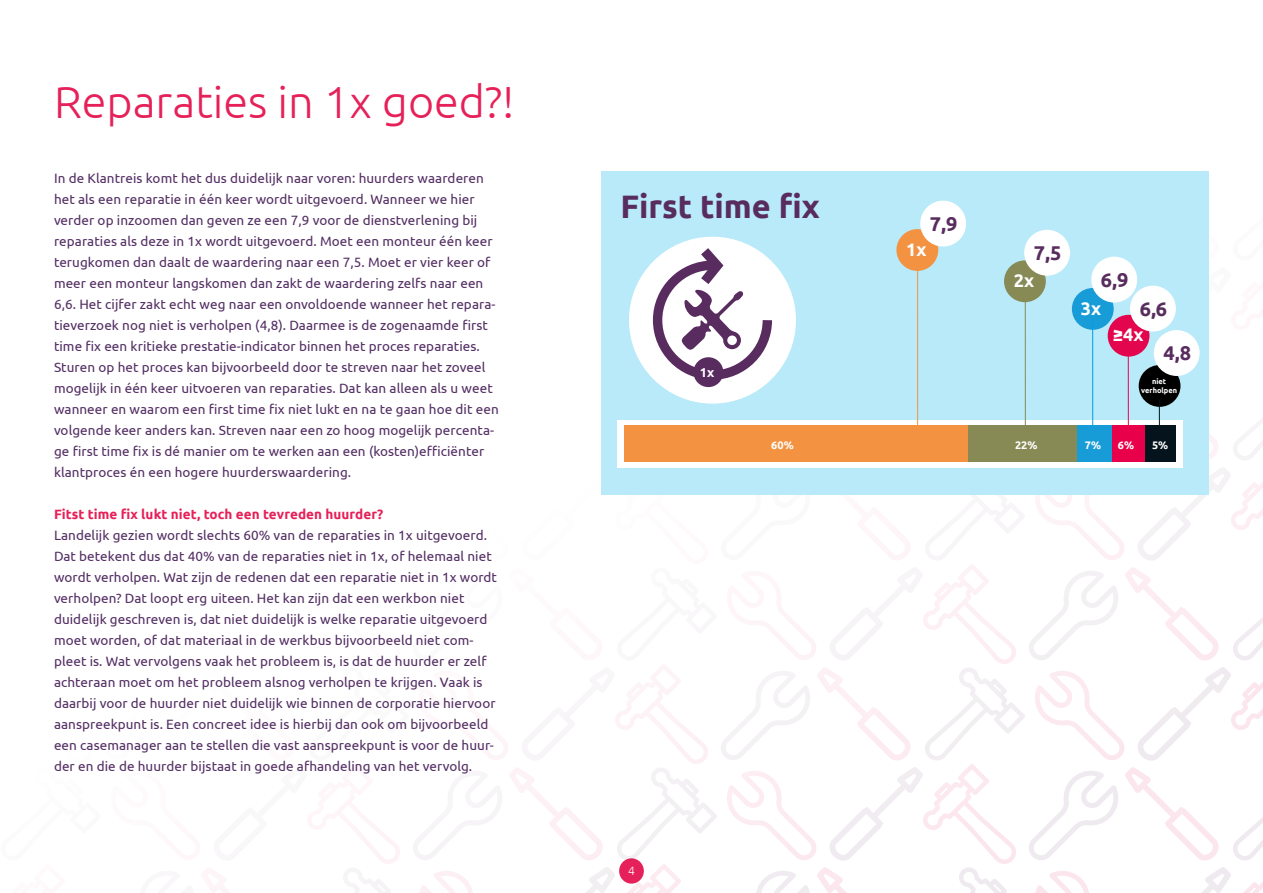
<style>
.page{position:relative;width:1263px;height:893px;background:#fff}
.page>*{position:absolute;margin:0;border:0;box-sizing:border-box;transform-origin:0 0}
.Kleine_titels{font:300 45px "Ubuntu";color:#e62058}
.t1{font:700 32.55px "Ubuntu";color:#592c5f}
.t2{font:700 19.95px "Ubuntu";color:#592c5f}
.t3{font:700 18.15px "Ubuntu";color:#fff}
.Kleine_kopjes{font:13.5px/21px "Ubuntu";letter-spacing:.005em;color:#532e63}
.Kleine_kopjes-2{font:700 13.5px "Ubuntu";letter-spacing:.005em;color:#e62058}
.t4{font:700 12.9px "Ubuntu";color:#fff}
.t5{font:300 12px "Ubuntu";color:#fff}
.t6{font:700 10.95px "Ubuntu";color:#fff}
.t7{font:700 7.35px/8.9px "Ubuntu";color:#fff;text-align:center}
</style>
<div class="page">
<div style="left:601px;top:171px;width:608px;height:324px;background:#b8eaf9"></div>
<div style="left:896px;top:229px;width:42px;height:42px;background:#f39342;border-radius:50%"></div>
<div style="left:920px;top:201px;width:46px;height:46px;background:#fff;border-radius:50%"></div>
<div style="left:629px;top:237px;width:167px;height:167px;background:#fff;border-radius:50%"></div>
<svg style="left:648px;top:238px;width:129px;height:146px"></svg>
<div style="left:693px;top:357px;width:30px;height:30px;background:#592c5f;border-radius:50%"></div>
<div style="left:1004px;top:260px;width:42px;height:42px;background:#888a56;border-radius:50%"></div>
<div style="left:1024px;top:230px;width:46px;height:46px;background:#fff;border-radius:50%"></div>
<div style="left:617px;top:420px;width:566px;height:48px;background:#fff"></div>
<div style="left:1142px;top:426px;width:33px;height:36px;background:#05131c"></div>
<div style="left:1109px;top:426px;width:35px;height:36px;background:#e9004b"></div>
<div style="left:1076px;top:426px;width:36px;height:36px;background:#179cd8"></div>
<div style="left:968px;top:426px;width:108px;height:36px;background:#888a56"></div>
<div style="left:624px;top:426px;width:344px;height:36px;background:#f39342"></div>
<hr style="left:917px;top:258px;width:1px;height:173px;background:#f39342">
<div style="left:1072px;top:288px;width:42px;height:42px;background:#179cd8;border-radius:50%"></div>
<div style="left:1091px;top:257px;width:46px;height:46px;background:#fff;border-radius:50%"></div>
<hr style="left:1092px;top:317px;width:1px;height:110px;background:#009fe5">
<div style="left:1139px;top:365px;width:41px;height:42px;background:#000;border-radius:50%"></div>
<div style="left:1154px;top:330px;width:46px;height:46px;background:#fff;border-radius:50%"></div>
<hr style="left:1159px;top:400px;width:1px;height:31px;background:#05131c">
<hr style="left:1025px;top:290px;width:1px;height:141px;background:#888a56">
<div style="left:1108px;top:315px;width:41px;height:42px;background:#e4054f;border-radius:50%"></div>
<div style="left:1130px;top:286px;width:46px;height:46px;background:#fff;border-radius:50%"></div>
<hr style="left:1128px;top:340px;width:1px;height:92px;background:#e4054f">
<p class="Kleine_titels" style="left:54px;top:75px;width:462px">Reparaties in 1x goed?!</p>
<p class="Kleine_kopjes" style="left:54px;top:167px;width:446px">In de Klantreis komt het dus duidelijk naar voren: huurders waarderen het als een reparatie in één keer wordt uitgevoerd. Wanneer we hier verder op inzoomen dan geven ze een 7,9 voor de dienstverlening bij reparaties als deze in 1x wordt uitgevoerd. Moet een monteur één keer terugkomen dan daalt de waardering naar een 7,5. Moet er vier keer of meer een monteur langskomen dan zakt de waardering zelfs naar een 6,6. Het cijfer zakt echt weg naar een onvoldoende wanneer het repara&shy;tieverzoek nog niet is verholpen (4,8). Daarmee is de zogenaamde first time fix een kritieke prestatie-indicator binnen het proces reparaties.<br>Sturen op het proces kan bijvoorbeeld door te streven naar het zoveel mogelijk in één keer uitvoeren van reparaties. Dat kan alleen als u weet wanneer en waarom een first time fix niet lukt en na te gaan hoe dit een volgende keer anders kan. Streven naar een zo hoog mogelijk percenta&shy;ge first time fix is dé manier om te werken aan een (kosten)efficiënter klantproces én een hogere huurderswaardering.</p>
<p class="Kleine_kopjes-2" style="left:54px;top:506px;width:331px">Fitst time fix lukt niet, toch een tevreden huurder?</p>
<p class="Kleine_kopjes" style="left:54px;top:524px;width:445px">Landelijk gezien wordt slechts 60% van de reparaties in 1x uitgevoerd.<br>Dat betekent dus dat 40% van de reparaties niet in 1x, of helemaal niet wordt verholpen. Wat zijn de redenen dat een reparatie niet in 1x wordt verholpen? Dat loopt erg uiteen. Het kan zijn dat een werkbon niet duidelijk geschreven is, dat niet duidelijk is welke reparatie uitgevoerd moet worden, of dat materiaal in de werkbus bijvoorbeeld niet com&shy;pleet is. Wat vervolgens vaak het probleem is, is dat de huurder er zelf achteraan moet om het probleem alsnog verholpen te krijgen. Vaak is daarbij voor de huurder niet duidelijk wie binnen de corporatie hiervoor aanspreekpunt is. Een concreet idee is hierbij dan ook om bijvoorbeeld een casemanager aan te stellen die vast aanspreekpunt is voor de huur&shy;der en die de huurder bijstaat in goede afhandeling van het vervolg.</p>
<p class="t1" style="left:620px;top:186px;width:201px">First time fix</p>
<p class="t4" style="left:700px;top:364px;width:16px">1x</p>
<p class="t2" style="left:930px;top:211px;width:29px">7,9</p>
<p class="t3" style="left:906px;top:239px;width:22px">1x</p>
<p class="t2" style="left:1034px;top:240px;width:29px">7,5</p>
<p class="t3" style="left:1014px;top:269px;width:22px">2x</p>
<p class="t2" style="left:1101px;top:267px;width:29px">6,9</p>
<p class="t3" style="left:1081px;top:298px;width:22px">3x</p>
<p class="t2" style="left:1140px;top:296px;width:29px">6,6</p>
<p class="t3" style="left:1113px;top:324px;width:32px">≥4x</p>
<p class="t2" style="left:1163px;top:341px;width:29px">4,8</p>
<p class="t7" style="left:1141px;top:376px;width:37px">niet verholpen</p>
<p class="t6" style="left:771px;top:438px;width:24px">60%</p>
<p class="t6" style="left:1015px;top:438px;width:24px">22%</p>
<p class="t6" style="left:1085px;top:438px;width:18px">7%</p>
<p class="t6" style="left:1118px;top:438px;width:18px">6%</p>
<p class="t6" style="left:1152px;top:438px;width:18px">5%</p>
<p class="t5" style="left:628px;top:863px;width:8px">4</p>
</div>
